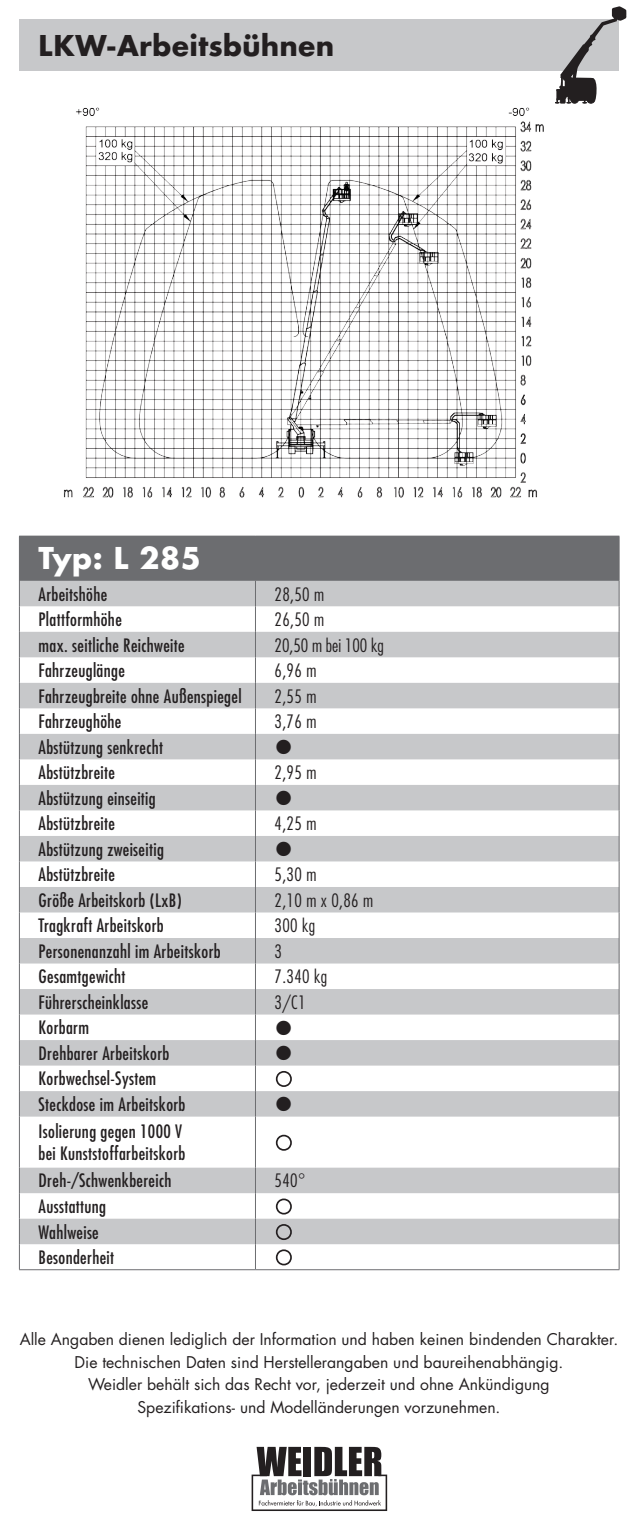
<style>
.page{position:relative;width:638px;height:1531px;background:#fff}
.page>*{position:absolute;margin:0;border:0;box-sizing:border-box;transform-origin:0 0}
.Headline{font:700 31.5px "Futura T";color:#231f20}
.Tabellenhead{font:700 29.25px "Futura";letter-spacing:.02em;color:#fff}
.Tabellenfließ{font:24.75px "Wingdings";color:#231f20}
.Tabellensub{font:condensed 18px/22.5px "Futura";letter-spacing:.02em;color:#231f20}
.Tabellenfließ-2{font:300 condensed 18px "Futura";letter-spacing:.02em;color:#231f20}
.Tabellenfließ-3{font:300 condensed 18px "Futura";color:#231f20}
.t1{font:15.75px/22.5px "Futura";color:#231f20;text-align:center}
</style>
<div class="page">
<svg style="left:252px;top:1447px;width:135px;height:64px"></svg>
<div style="left:19px;top:19px;width:600px;height:51px;background:#c7c8ca"></div>
<svg style="left:555px;top:6px;width:71px;height:98px"></svg>
<div style="left:19px;top:536px;width:600px;height:45px;background:#6c6d70"></div>
<svg style="left:20px;top:581px;width:599px;height:663px"></svg>
<hr style="left:619px;top:536px;width:1px;height:45px;background:#6c6d70">
<svg style="left:19px;top:581px;width:1px;height:535px"></svg>
<hr style="left:19px;top:1116px;width:1px;height:51px;background:#6c6d70">
<hr style="left:255px;top:1116px;width:1px;height:51px;background:#6c6d70">
<hr style="left:619px;top:1116px;width:1px;height:51px;background:#6c6d70">
<svg style="left:19px;top:1167px;width:1px;height:102px"></svg>
<svg style="left:255px;top:1167px;width:1px;height:102px"></svg>
<svg style="left:619px;top:1167px;width:1px;height:102px"></svg>
<hr style="left:19px;top:1269px;width:236px;height:1px;background:#6c6d70">
<hr style="left:255px;top:1269px;width:364px;height:1px;background:#6c6d70">
<svg style="left:255px;top:581px;width:1px;height:535px"></svg>
<svg style="left:619px;top:581px;width:1px;height:535px"></svg>
<svg style="left:275px;top:1070px;width:18px;height:18px"></svg>
<svg style="left:275px;top:1134px;width:18px;height:17px"></svg>
<svg style="left:275px;top:1197px;width:18px;height:18px"></svg>
<svg style="left:275px;top:1223px;width:18px;height:18px"></svg>
<svg style="left:275px;top:1249px;width:17px;height:17px"></svg>
<img style="left:63px;top:107px;width:481px;height:391px">
<p class="Headline" style="left:38px;top:27px;width:298px">LKW-Arbeitsbühnen</p>
<p class="Tabellenhead" style="left:39px;top:538px;width:164px">Typ: L 285</p>
<p class="Tabellensub" style="left:39px;top:582px;width:70px">Arbeitshöhe</p>
<p class="Tabellenfließ-2" style="left:275px;top:583px;width:51px">28,50 m</p>
<p class="Tabellensub" style="left:39px;top:608px;width:85px">Plattformhöhe</p>
<p class="Tabellenfließ-2" style="left:275px;top:609px;width:51px">26,50 m</p>
<p class="Tabellensub" style="left:39px;top:633px;width:148px">max. seitliche Reichweite</p>
<p class="Tabellenfließ-3" style="left:275px;top:634px;width:111px">20,50 m bei 100 kg</p>
<p class="Tabellensub" style="left:39px;top:659px;width:88px">Fahrzeuglänge</p>
<p class="Tabellenfließ-2" style="left:275px;top:660px;width:43px">6,96 m</p>
<p class="Tabellensub" style="left:39px;top:685px;width:204px">Fahrzeugbreite ohne Außenspiegel</p>
<p class="Tabellenfließ-2" style="left:275px;top:685px;width:43px">2,55 m</p>
<p class="Tabellensub" style="left:39px;top:710px;width:84px">Fahrzeughöhe</p>
<p class="Tabellenfließ-2" style="left:275px;top:711px;width:43px">3,76 m</p>
<p class="Tabellensub" style="left:39px;top:736px;width:126px">Abstützung senkrecht</p>
<p class="Tabellenfließ" style="left:275px;top:734px;width:20px">●</p>
<p class="Tabellensub" style="left:39px;top:761px;width:78px">Abstützbreite</p>
<p class="Tabellenfließ-2" style="left:275px;top:762px;width:43px">2,95 m</p>
<p class="Tabellensub" style="left:39px;top:787px;width:119px">Abstützung einseitig</p>
<p class="Tabellenfließ" style="left:275px;top:785px;width:20px">●</p>
<p class="Tabellensub" style="left:39px;top:812px;width:78px">Abstützbreite</p>
<p class="Tabellenfließ-2" style="left:275px;top:813px;width:43px">4,25 m</p>
<p class="Tabellensub" style="left:39px;top:838px;width:127px">Abstützung zweiseitig</p>
<p class="Tabellenfließ" style="left:275px;top:836px;width:20px">●</p>
<p class="Tabellensub" style="left:39px;top:863px;width:78px">Abstützbreite</p>
<p class="Tabellenfließ-2" style="left:275px;top:864px;width:43px">5,30 m</p>
<p class="Tabellensub" style="left:39px;top:889px;width:145px">Größe Arbeitskorb (LxB)</p>
<p class="Tabellenfließ-2" style="left:275px;top:889px;width:100px">2,10 m x 0,86 m</p>
<p class="Tabellensub" style="left:39px;top:914px;width:127px">Tragkraft Arbeitskorb</p>
<p class="Tabellenfließ-2" style="left:275px;top:915px;width:42px">300 kg</p>
<p class="Tabellensub" style="left:39px;top:940px;width:184px">Personenanzahl im Arbeitskorb</p>
<p class="Tabellenfließ-2" style="left:275px;top:940px;width:9px">3</p>
<p class="Tabellensub" style="left:39px;top:965px;width:88px">Gesamtgewicht</p>
<p class="Tabellenfließ-2" style="left:275px;top:966px;width:54px">7.340 kg</p>
<p class="Tabellensub" style="left:39px;top:991px;width:111px">Führerscheinklasse</p>
<p class="Tabellenfließ-2" style="left:275px;top:991px;width:33px">3/C1</p>
<p class="Tabellensub" style="left:39px;top:1016px;width:52px">Korbarm</p>
<p class="Tabellenfließ" style="left:275px;top:1014px;width:20px">●</p>
<p class="Tabellensub" style="left:39px;top:1042px;width:132px">Drehbarer Arbeitskorb</p>
<p class="Tabellenfließ" style="left:275px;top:1040px;width:20px">●</p>
<p class="Tabellensub" style="left:39px;top:1067px;width:119px">Korbwechsel-System</p>
<p class="Tabellensub" style="left:39px;top:1093px;width:148px">Steckdose im Arbeitskorb</p>
<p class="Tabellenfließ" style="left:275px;top:1091px;width:20px">●</p>
<p class="Tabellensub" style="left:39px;top:1120px;width:148px">Isolierung gegen 1000 V bei Kunststoffarbeitskorb</p>
<p class="Tabellensub" style="left:39px;top:1169px;width:134px">Dreh-/Schwenkbereich</p>
<p class="Tabellenfließ-2" style="left:275px;top:1170px;width:32px">540°</p>
<p class="Tabellensub" style="left:39px;top:1195px;width:69px">Ausstattung</p>
<p class="Tabellensub" style="left:39px;top:1220px;width:62px">Wahlweise</p>
<p class="Tabellensub" style="left:39px;top:1246px;width:77px">Besonderheit</p>
<p class="t1" style="left:20px;top:1328px;width:600px">Alle Angaben dienen lediglich der Information und haben keinen bindenden Charakter.<br>Die technischen Daten sind Herstellerangaben und baureihenabhängig.<br>Weidler behält sich das Recht vor, jederzeit und ohne Ankündigung<br>Spezifikations- und Modelländerungen vorzunehmen.</p>
</div>
